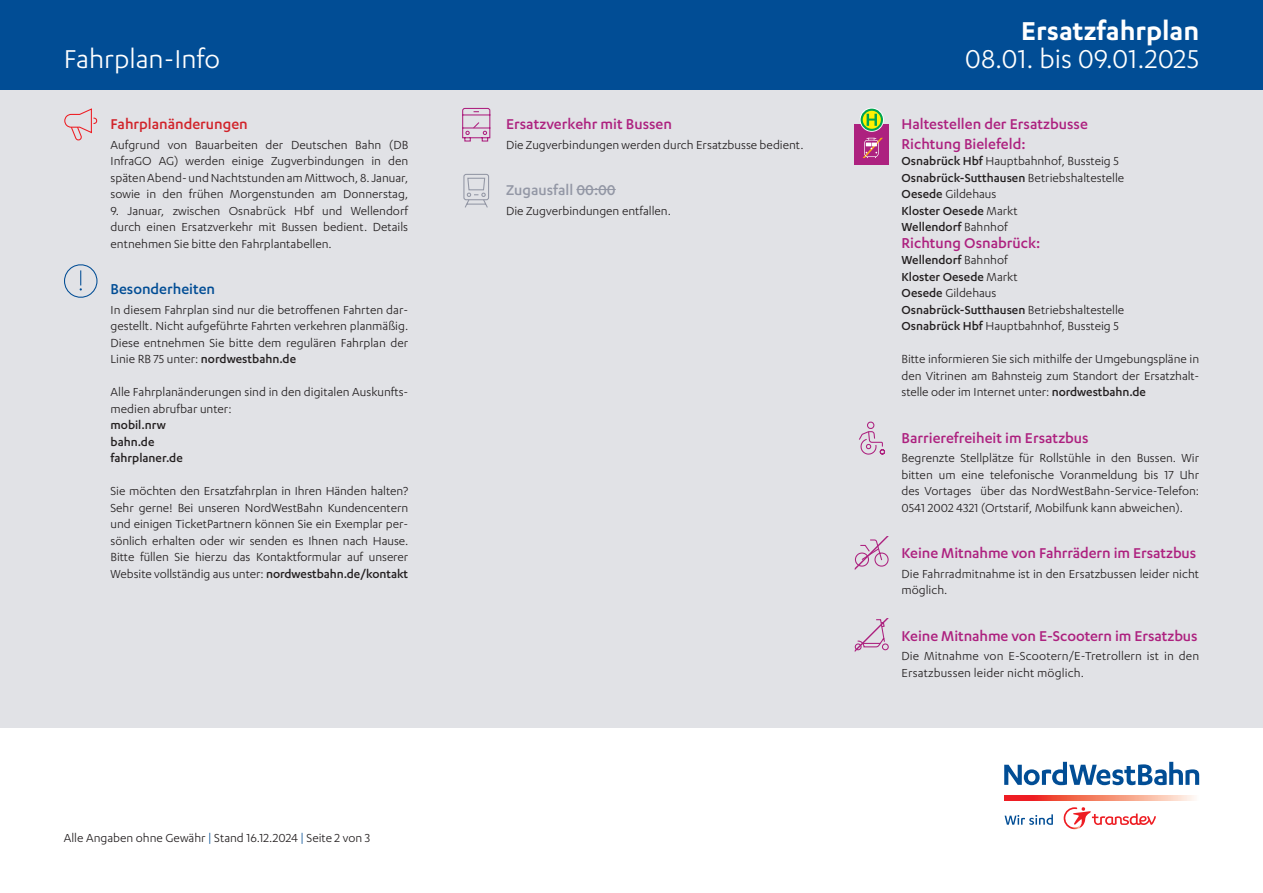
<style>
.page{position:relative;width:1263px;height:893px;background:#fff}
.page>*{position:absolute;margin:0;border:0;box-sizing:border-box;transform-origin:0 0}
.t1{font:30px "Karbon";color:#fff}
.t2{font:600 30px "Karbon";color:#fff}
.t3{font:500 16.5px "Karbon";color:#ad217f}
.t4{font:500 16.5px "Karbon";color:#d1232a}
.t5{font:500 16.5px "Karbon";color:#9397a5}
.t6{font:500 16.5px "Karbon";color:#014d95}
.t7{font:13.5px/16.5px "Karbon";color:#231f20;text-align:justify}
.t8{font:500 13.5px "Karbon";color:#231f20}
.s1{font-weight:500}
.s2{color:#014d95}
.s3{font-weight:400}
</style>
<div class="page">
<div style="left:0;top:0;width:1263px;height:727px;background:#e1e2e6"></div>
<div style="left:0;top:0;width:1263px;height:89px;background:#014d95"></div>
<svg style="left:1004px;top:796px;width:190px;height:4px"></svg>
<svg style="left:1004px;top:814px;width:49px;height:11px"></svg>
<svg style="left:1082px;top:807px;width:74px;height:20px"></svg>
<img style="left:1063px;top:807px;width:19px;height:22px">
<svg style="left:1004px;top:762px;width:195px;height:23px"></svg>
<hr style="left:576px;top:189px;width:40px;height:1px;background:#9397a5">
<svg style="left:64px;top:108px;width:34px;height:33px"></svg>
<svg style="left:64px;top:264px;width:34px;height:34px"></svg>
<svg style="left:463px;top:174px;width:26px;height:34px"></svg>
<div style="left:855px;top:124px;width:34px;height:41px;background:#ad217f"></div>
<svg style="left:862px;top:138px;width:21px;height:20px"></svg>
<svg style="left:860px;top:108px;width:24px;height:24px"></svg>
<svg style="left:862px;top:110px;width:20px;height:20px"></svg>
<div style="left:861px;top:109px;width:22px;height:22px;border:2px solid #00a54f;border-radius:50%"></div>
<svg style="left:867px;top:114px;width:10px;height:12px"></svg>
<svg style="left:462px;top:108px;width:28px;height:34px"></svg>
<svg style="left:859px;top:421px;width:26px;height:34px"></svg>
<svg style="left:855px;top:536px;width:34px;height:34px"></svg>
<svg style="left:855px;top:618px;width:34px;height:34px"></svg>
<p class="t1" style="left:64px;top:43px;width:158px">Fahrplan-Info</p>
<p class="t4" style="left:111px;top:115px;width:139px">Fahrplanänderungen</p>
<p class="t7" style="left:111px;top:136px;width:299px">Aufgrund von Bauarbeiten der Deutschen Bahn (DB InfraGO AG) werden einige Zugverbindungen in den späten Abend- und Nachtstunden am Mittwoch, 8. Januar, sowie in den frühen Morgenstunden am Donnerstag,</p>
<p class="t7" style="left:111px;top:202px;width:299px">9. Januar, zwischen Osnabrück Hbf und Wellendorf durch einen Ersatzverkehr mit Bussen bedient. Details entnehmen Sie bitte den Fahrplantabellen.</p>
<p class="t6" style="left:111px;top:280px;width:106px">Besonderheiten</p>
<p class="t7" style="left:111px;top:301px;width:299px">In diesem Fahrplan sind nur die betroffenen Fahrten dar&shy;gestellt. Nicht aufgeführte Fahrten verkehren planmäßig.<br>Diese entnehmen Sie bitte dem regulären Fahrplan der Linie RB 75 unter: <span class="s1">nordwestbahn.de</span></p>
<p class="t7" style="left:111px;top:383px;width:299px">Alle Fahrplanänderungen sind in den digitalen Auskunfts&shy;medien abrufbar unter:</p>
<p class="t8" style="left:111px;top:417px;width:57px">mobil.nrw</p>
<p class="t8" style="left:111px;top:434px;width:45px">bahn.de</p>
<p class="t8" style="left:111px;top:450px;width:74px">fahrplaner.de</p>
<p class="t7" style="left:111px;top:482px;width:299px">Sie möchten den Ersatzfahrplan in Ihren Händen halten?<br>Sehr gerne! Bei unseren NordWestBahn Kundencentern und einigen TicketPartnern können Sie ein Exemplar per&shy;sönlich erhalten oder wir senden es Ihnen nach Hause.</p>
<p class="t7" style="left:111px;top:548px;width:299px">Bitte füllen Sie hierzu das Kontaktformular auf unserer<br>Website vollständig aus unter: <span class="s1">nordwestbahn.de/kontakt</span></p>
<p class="t3" style="left:506px;top:115px;width:167px">Ersatzverkehr mit Bussen</p>
<p class="t7" style="left:506px;top:136px;width:299px">Die Zugverbindungen werden durch Ersatzbusse bedient.</p>
<p class="t5" style="left:506px;top:181px;width:111px">Zugausfall 00:00</p>
<p class="t7" style="left:506px;top:202px;width:166px">Die Zugverbindungen entfallen.</p>
<p class="t7" style="left:64px;top:829px;width:308px">Alle Angaben ohne Gewähr <span class="s2">|</span> Stand 16.12.2024 <span class="s2">|</span> Seite 2 von 3</p>
<p class="t2" style="left:1021px;top:13px;width:179px">Ersatzfahrplan</p>
<p class="t1" style="left:965px;top:42px;width:236px">08.01. bis 09.01.2025</p>
<p class="t3" style="left:901px;top:115px;width:188px">Haltestellen der Ersatzbusse</p>
<p class="t3" style="left:901px;top:134px;width:126px">Richtung Bielefeld:</p>
<p class="t7" style="left:901px;top:152px;width:219px"><span class="s1">Osnabrück Hbf</span> Hauptbahnhof, Bussteig 5</p>
<p class="t8" style="left:901px;top:170px;width:224px">Osnabrück-Sutthausen <span class="s3">Betriebshaltestelle</span></p>
<p class="t7" style="left:901px;top:185px;width:96px"><span class="s1">Oesede</span> Gildehaus</p>
<p class="t8" style="left:901px;top:203px;width:118px">Kloster Oesede <span class="s3">Markt</span></p>
<p class="t8" style="left:901px;top:219px;width:108px">Wellendorf <span class="s3">Bahnhof</span></p>
<p class="t3" style="left:901px;top:233px;width:140px">Richtung Osnabrück:</p>
<p class="t8" style="left:901px;top:252px;width:108px">Wellendorf <span class="s3">Bahnhof</span></p>
<p class="t8" style="left:901px;top:269px;width:118px">Kloster Oesede <span class="s3">Markt</span></p>
<p class="t7" style="left:901px;top:284px;width:96px"><span class="s1">Oesede</span> Gildehaus</p>
<p class="t8" style="left:901px;top:302px;width:224px">Osnabrück-Sutthausen <span class="s3">Betriebshaltestelle</span></p>
<p class="t7" style="left:901px;top:317px;width:219px"><span class="s1">Osnabrück Hbf</span> Hauptbahnhof, Bussteig 5</p>
<p class="t7" style="left:901px;top:350px;width:299px">Bitte informieren Sie sich mithilfe der Umgebungspläne in den Vitrinen am Bahnsteig zum Standort der Ersatzhalt&shy;stelle oder im Internet unter: <span class="s1">nordwestbahn.de</span></p>
<p class="t3" style="left:901px;top:428px;width:189px">Barrierefreiheit im Ersatzbus</p>
<p class="t7" style="left:901px;top:449px;width:299px">Begrenzte Stellplätze für Rollstühle in den Bussen. Wir bitten um eine telefonische Voranmeldung bis 17 Uhr des Vortages über das NordWestBahn-Service-Telefon:<br>0541 2002 4321 (Ortstarif, Mobilfunk kann abweichen).</p>
<p class="t3" style="left:901px;top:544px;width:296px">Keine Mitnahme von Fahrrädern im Ersatzbus</p>
<p class="t7" style="left:901px;top:565px;width:299px">Die Fahrradmitnahme ist in den Ersatzbussen leider nicht möglich.</p>
<p class="t3" style="left:901px;top:626px;width:298px">Keine Mitnahme von E-Scootern im Ersatzbus</p>
<p class="t7" style="left:901px;top:647px;width:299px">Die Mitnahme von E-Scootern/E-Tretrollern ist in den<br>Ersatzbussen leider nicht möglich.</p>
</div>
